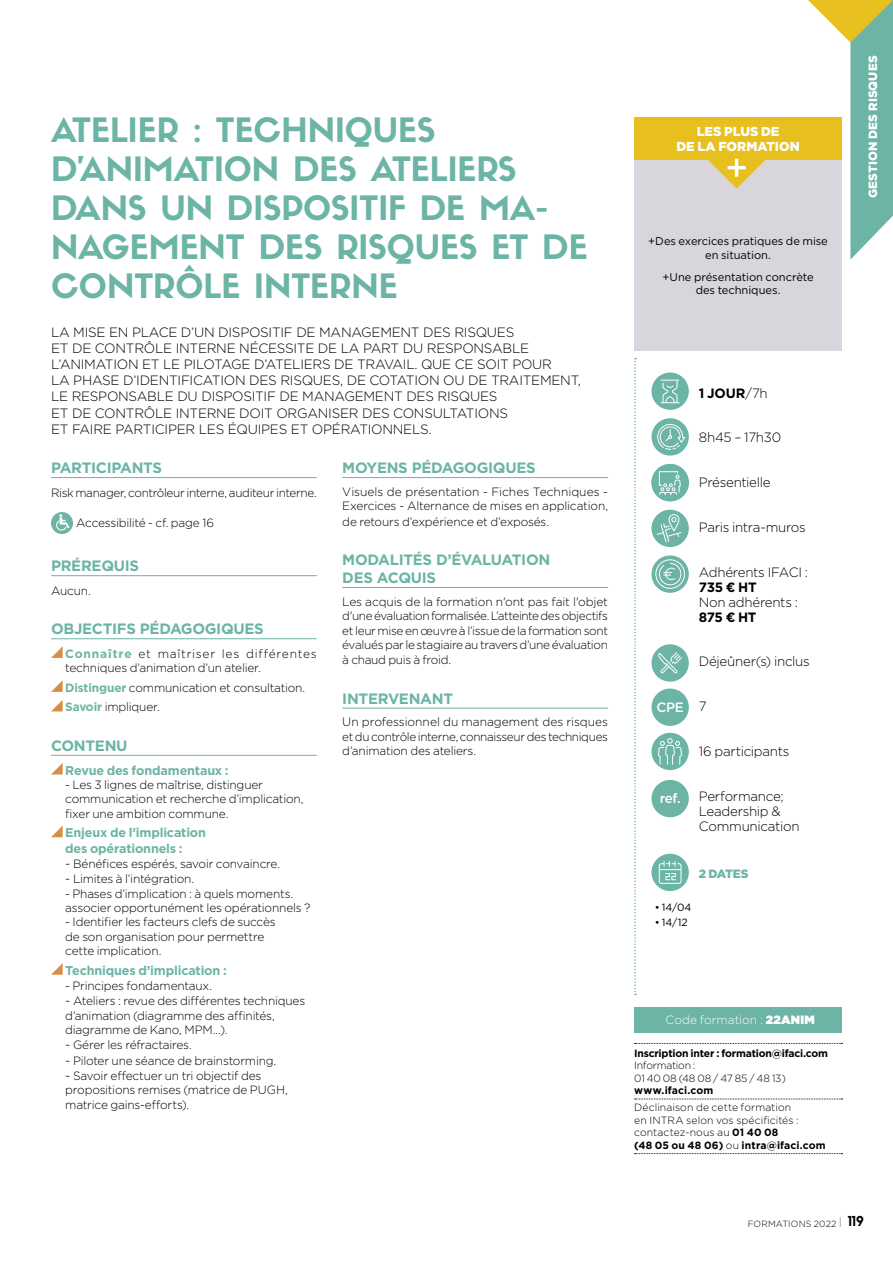
<style>
.page{position:relative;width:893px;height:1263px;background:#fff}
.page>*{position:absolute;margin:0;border:0;box-sizing:border-box;transform-origin:0 0}
.t1{font:33px/39px "Sifonn Basic";color:#6cb4a5}
.t2{font:700 15px/18px "Gotham";letter-spacing:-.02em;color:#6cb4a5}
.t3{font:300 13.5px/16.2px "Gotham";letter-spacing:-.02em;color:#000}
.t4{font:700 13.5px "Gotham";letter-spacing:-.025em;color:#000}
.t5{font:500 13.5px "Gotham";letter-spacing:-.02em;color:#fff}
.t6{font:900 12.9px/15.5px "Gotham";color:#fff;text-align:center}
.t7{font:700 12.75px/15.3px "Gotham";letter-spacing:-.015em;color:#6cb4a5}
.t8{font:300 12px/14.4px "Gotham";letter-spacing:-.02em;color:#000}
.t9{font:300 12px "Gotham";letter-spacing:.005em;color:#fff}
.t10{font:900 12px "Gotham";letter-spacing:.015em;color:#fff}
.t11{font:900 12px "Gotham";letter-spacing:-.035em;color:#6cb4a5}
.t12{font:11.25px/13.5px "Gotham";letter-spacing:-.005em;color:#000;text-align:center}
.t13{font:300 10.5px/12.6px "Gotham";color:#000}
.t14{font:700 10.5px "Gotham";letter-spacing:-.02em;color:#000}
.t15{font:300 10.5px/12.6px "Gotham";letter-spacing:-.02em;color:#000}
.t16{font:700 10.5px "Gotham";letter-spacing:.01em;color:#000}
.t17{font:10.5px "Gotham";letter-spacing:-.01em;color:#000}
.t18{font:300 9px "Gotham";letter-spacing:.02em;color:#000}
.s1{font-weight:700;color:#6cb4a5}
.s2{font-size:12.75px}
.s3{font-weight:300}
.s4{font-weight:900}
.s5{font-weight:700}
.s6{font-weight:100;font-size:13.5px}
.s7{font-family:"Sifonn Basic";font-weight:400;font-size:13.5px}
</style>
<div class="page">
<svg style="left:808px;top:0;width:85px;height:260px"></svg>
<div style="left:651px;top:464px;width:38px;height:37px;background:#6cb4a5;border-radius:50%"></div>
<svg style="left:659px;top:464px;width:22px;height:38px"></svg>
<div style="left:634px;top:117px;width:208px;height:234px;background:#d8d5dc"></div>
<svg style="left:708px;top:160px;width:57px;height:29px"></svg>
<hr style="left:51px;top:477px;width:266px;height:1px;background:#6cb4a5">
<hr style="left:51px;top:575px;width:266px;height:1px;background:#6cb4a5">
<hr style="left:51px;top:638px;width:266px;height:1px;background:#6cb4a5">
<hr style="left:51px;top:755px;width:266px;height:1px;background:#6cb4a5">
<div style="left:51px;top:512px;width:22px;height:22px;background:#6cb4a5;border-radius:50%"></div>
<svg style="left:56px;top:514px;width:13px;height:17px"></svg>
<svg style="left:51px;top:646px;width:12px;height:12px"></svg>
<svg style="left:51px;top:680px;width:12px;height:12px"></svg>
<svg style="left:51px;top:700px;width:12px;height:11px"></svg>
<svg style="left:51px;top:763px;width:12px;height:11px"></svg>
<svg style="left:51px;top:826px;width:12px;height:11px"></svg>
<svg style="left:51px;top:963px;width:12px;height:12px"></svg>
<hr style="left:342px;top:477px;width:266px;height:1px;background:#6cb4a5">
<hr style="left:342px;top:587px;width:266px;height:1px;background:#6cb4a5">
<hr style="left:342px;top:708px;width:266px;height:1px;background:#6cb4a5">
<svg style="left:634px;top:358px;width:2px;height:637px"></svg>
<svg style="left:635px;top:1043px;width:208px;height:1px"></svg>
<svg style="left:635px;top:1098px;width:208px;height:1px"></svg>
<svg style="left:635px;top:1153px;width:208px;height:1px"></svg>
<div style="left:634px;top:1007px;width:208px;height:25px;background:#6cb4a5"></div>
<div style="left:634px;top:117px;width:208px;height:43px;background:#e7c01f"></div>
<hr style="left:735px;top:160px;width:3px;height:15px;background:#fff">
<hr style="left:729px;top:166px;width:15px;height:3px;background:#fff">
<div style="left:651px;top:372px;width:38px;height:38px;background:#6cb4a5;border-radius:50%"></div>
<svg style="left:661px;top:380px;width:18px;height:23px"></svg>
<div style="left:651px;top:418px;width:38px;height:38px;background:#6cb4a5;border-radius:50%"></div>
<svg style="left:657px;top:424px;width:29px;height:26px"></svg>
<div style="left:651px;top:510px;width:38px;height:37px;background:#6cb4a5;border-radius:50%"></div>
<svg style="left:656px;top:514px;width:26px;height:29px"></svg>
<svg style="left:651px;top:555px;width:38px;height:38px"></svg>
<div style="left:655px;top:559px;width:30px;height:30px;border:1px solid #fff;border-radius:50%"></div>
<svg style="left:659px;top:563px;width:23px;height:22px"></svg>
<div style="left:651px;top:644px;width:38px;height:38px;background:#6cb4a5;border-radius:50%"></div>
<svg style="left:658px;top:652px;width:24px;height:22px"></svg>
<div style="left:651px;top:733px;width:38px;height:37px;background:#6cb4a5;border-radius:50%"></div>
<svg style="left:658px;top:738px;width:24px;height:27px"></svg>
<div style="left:651px;top:688px;width:38px;height:38px;background:#6cb4a5;border-radius:50%"></div>
<div style="left:651px;top:780px;width:38px;height:37px;background:#6cb4a5;border-radius:50%"></div>
<div style="left:651px;top:854px;width:38px;height:37px;background:#6cb4a5;border-radius:50%"></div>
<svg style="left:659px;top:861px;width:23px;height:23px"></svg>
<h1 class="t1" style="left:51px;top:110px;width:538px">ATELIER : TECHNIQUES<br>D’ANIMATION DES ATELIERS<br>DANS UN DISPOSITIF DE MA-<br>NAGEMENT DES RISQUES ET DE<br>CONTRÔLE INTERNE</h1>
<p class="t3" style="left:51px;top:323px;width:531px">LA MISE EN PLACE D’UN DISPOSITIF DE MANAGEMENT DES RISQUES<br>ET DE CONTRÔLE INTERNE NÉCESSITE DE LA PART DU RESPONSABLE L’ANIMATION ET LE PILOTAGE D’ATELIERS DE TRAVAIL. QUE CE SOIT POUR<br>LA PHASE D’IDENTIFICATION DES RISQUES, DE COTATION OU DE TRAITEMENT, LE RESPONSABLE DU DISPOSITIF DE MANAGEMENT DES RISQUES<br>ET DE CONTRÔLE INTERNE DOIT ORGANISER DES CONSULTATIONS<br>ET FAIRE PARTICIPER LES ÉQUIPES ET OPÉRATIONNELS.</p>
<p class="t2" style="left:51px;top:458px;width:112px">PARTICIPANTS</p>
<p class="t8" style="left:51px;top:485px;width:267px">Risk manager, contrôleur interne, auditeur interne.</p>
<p class="t8" style="left:76px;top:515px;width:139px">Accessibilité - cf. page 16</p>
<p class="t2" style="left:51px;top:557px;width:90px">PRÉREQUIS</p>
<p class="t8" style="left:51px;top:583px;width:41px">Aucun.</p>
<p class="t2" style="left:51px;top:620px;width:214px">OBJECTIFS PÉDAGOGIQUES</p>
<p class="t8" style="left:65px;top:646px;width:253px"><span class="s1">Connaître</span> et maîtriser les différentes techniques d’animation d’un atelier.</p>
<p class="t8" style="left:65px;top:677px;width:242px;line-height:19.5px"><span class="s1">Distinguer</span> communication et consultation.<br><span class="s1">Savoir</span> impliquer.</p>
<p class="t2" style="left:51px;top:736px;width:78px">CONTENU</p>
<p class="t7" style="left:65px;top:762px;width:165px">Revue des fondamentaux :</p>
<p class="t8" style="left:65px;top:777px;width:240px">- Les 3 lignes de maîtrise, distinguer communication et recherche d’implication, fixer une ambition commune.</p>
<p class="t7" style="left:65px;top:825px;width:142px">Enjeux de l’implication des opérationnels :</p>
<p class="t8" style="left:65px;top:856px;width:216px"><span class="s2">-</span> Bénéfices espérés, savoir convaincre.</p>
<p class="t8" style="left:65px;top:871px;width:131px"><span class="s2">-</span> Limites à l’intégration.</p>
<p class="t8" style="left:65px;top:886px;width:247px">- Phases d’implication : à quels moments. associer opportunément les opérationnels ?</p>
<p class="t8" style="left:65px;top:915px;width:212px">- Identifier les facteurs clefs de succès de son organisation pour permettre cette implication.</p>
<p class="t7" style="left:65px;top:962px;width:163px">Techniques d’implication :</p>
<p class="t8" style="left:65px;top:978px;width:148px">- Principes fondamentaux.</p>
<p class="t8" style="left:65px;top:993px;width:242px"><span class="s2">-</span> Ateliers : revue des différentes techniques d’animation (diagramme des affinités, diagramme de Kano, MPM...).</p>
<p class="t8" style="left:65px;top:1038px;width:128px"><span class="s2">-</span> Gérer les réfractaires.</p>
<p class="t8" style="left:65px;top:1053px;width:213px"><span class="s2">-</span> Piloter une séance de brainstorming.</p>
<p class="t8" style="left:65px;top:1068px;width:224px"><span class="s2">-</span> Savoir effectuer un tri objectif des propositions remises (matrice de PUGH, matrice gains-efforts).</p>
<p class="t2" style="left:342px;top:458px;width:195px">MOYENS PÉDAGOGIQUES</p>
<p class="t8" style="left:342px;top:484px;width:267px;line-height:14.9px;text-align:justify">Visuels de présentation - Fiches Techniques - Exercices - Alternance de mises en application, de retours d’expérience et d’exposés.</p>
<p class="t2" style="left:342px;top:550px;width:209px">MODALITÉS D’ÉVALUATION<br>DES ACQUIS</p>
<p class="t8" style="left:342px;top:594px;width:267px;text-align:justify">Les acquis de la formation n'ont pas fait l'objet d'une évaluation formalisée. L’atteinte des objectifs et leur mise en œuvre à l’issue de la formation sont évalués par le stagiaire au travers d’une évaluation à chaud puis à froid.</p>
<p class="t2" style="left:342px;top:689px;width:112px">INTERVENANT</p>
<p class="t8" style="left:342px;top:715px;width:267px;text-align:justify">Un professionnel du management des risques et du contrôle interne, connaisseur des techniques d’animation des ateliers.</p>
<p class="t6" style="left:676px;top:123px;width:125px">LES PLUS DE<br>DE LA FORMATION</p>
<p class="t12" style="left:648px;top:234px;width:181px">+Des exercices pratiques de mise en situation.</p>
<p class="t12" style="left:662px;top:270px;width:153px">+Une présentation concrète des techniques.</p>
<p class="t5" style="left:656px;top:699px;width:29px">CPE</p>
<p class="t5" style="left:660px;top:789px;width:22px">ref.</p>
<p class="t4" style="left:699px;top:384px;width:70px">1 JOUR<span class="s3">/7h</span></p>
<p class="t3" style="left:699px;top:429px;width:84px">8h45 – 17h30</p>
<p class="t3" style="left:699px;top:474px;width:73px">Présentielle</p>
<p class="t3" style="left:699px;top:519px;width:108px">Paris intra-muros</p>
<p class="t3" style="left:699px;top:563px;width:111px">Adhérents IFACI :</p>
<p class="t4" style="left:699px;top:578px;width:59px">735 € HT</p>
<p class="t3" style="left:699px;top:593px;width:101px">Non adhérents :</p>
<p class="t4" style="left:699px;top:608px;width:59px">875 € HT</p>
<p class="t3" style="left:699px;top:653px;width:112px">Déjeûner(s) inclus</p>
<p class="t3" style="left:699px;top:698px;width:9px">7</p>
<p class="t3" style="left:699px;top:743px;width:92px">16 participants</p>
<p class="t3" style="left:699px;top:788px;width:102px;line-height:15px">Performance;<br>Leadership &amp;<br>Communication</p>
<p class="t11" style="left:699px;top:866px;width:51px">2 DATES</p>
<p class="t17" style="left:655px;top:900px;width:38px">• 14/04</p>
<p class="t17" style="left:655px;top:915px;width:34px">• 14/12</p>
<p class="t9" style="left:665px;top:1012px;width:151px">Code formation : <span class="s4">22ANIM</span></p>
<p class="t14" style="left:634px;top:1046px;width:195px">Inscription inter : formation@ifaci.com</p>
<p class="t15" style="left:634px;top:1059px;width:153px">Information :<br>01 40 08 (48 08 / 47 85 / 48 13)</p>
<p class="t16" style="left:634px;top:1084px;width:81px">www.ifaci.com</p>
<p class="t13" style="left:634px;top:1101px;width:193px">Déclinaison de cette formation<br>en INTRA selon vos spécificités : contactez-nous au <span class="s5">01 40 08<br>(48 05 ou 48 06)</span> ou <span class="s5">intra@ifaci.com</span></p>
<p class="t10" style="left:864px;top:198px;width:145px;rotate:-90deg">GESTION DES RISQUES</p>
<p class="t18" style="left:748px;top:1218px;width:118px">FORMATIONS 2022 <span class="s6">I</span> <span class="s7">119</span></p>
</div>
